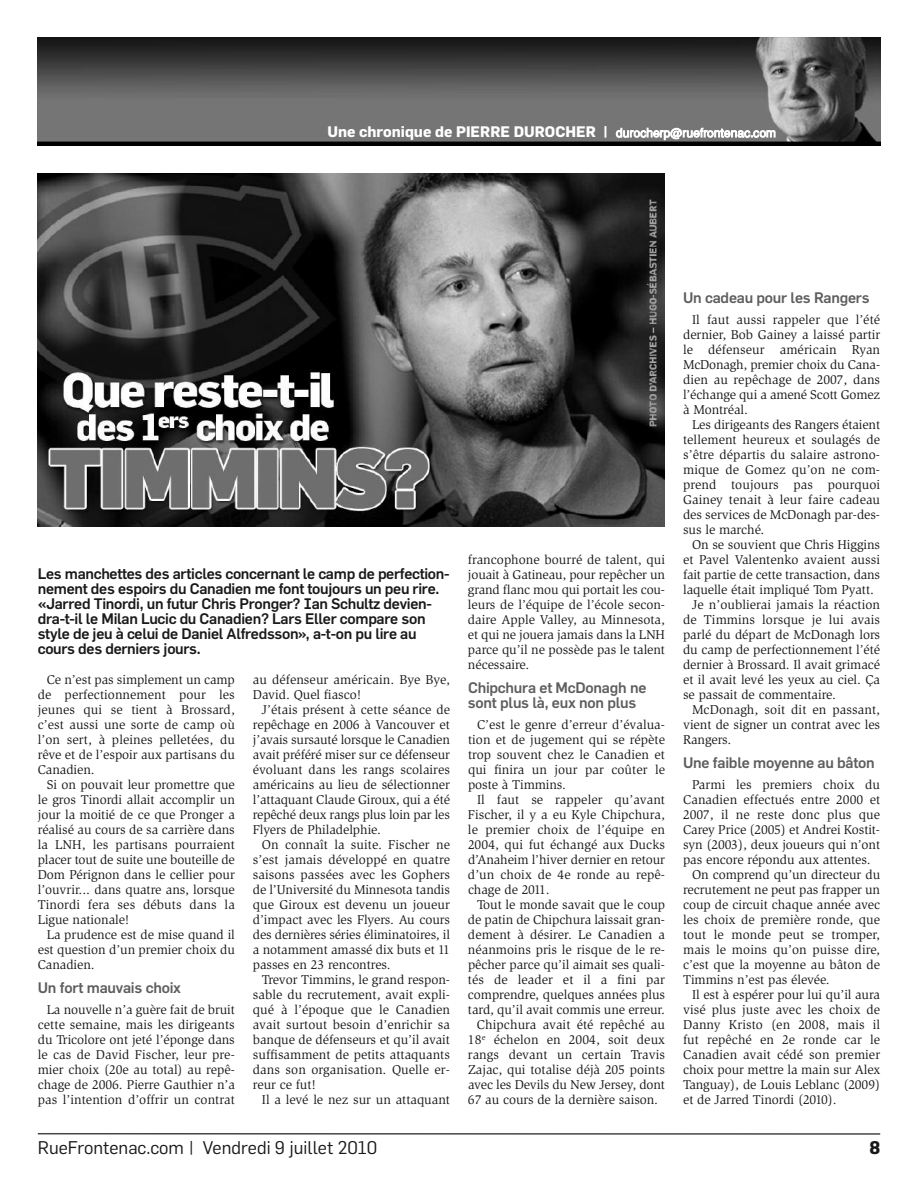
<style>
.page{position:relative;width:918px;height:1188px;background:#fff}
.page>*{position:absolute;margin:0;border:0;box-sizing:border-box;transform-origin:0 0}
.t1{font:18px "Flama";color:#191919}
.t2{font:700 18px "Flama";color:#191919}
.t3{font:500 15px/15px "Flama";letter-spacing:-.02em;color:#191919}
.t4{font:500 15px/15px "Flama";letter-spacing:-.015em;color:#5e5e5e}
.t5{font:700 15px "Flama";color:#fff}
.t6{font:13.2px/15px "Slimbach Std";letter-spacing:-.005em;color:#191919;text-align:justify}
.s1{font-family:"Helvetica";font-weight:400;font-size:12px}
</style>
<div class="page">
<img style="left:38px;top:38px;width:842px;height:108px">
<hr style="left:38px;top:1133px;width:842px;height:2px;background:#474747">
<img style="left:38px;top:174px;width:626px;height:353px">
<p class="t5" style="left:328px;top:125px;width:450px">Une chronique de PIERRE DUROCHER | <span class="s1">durocherp@ruefrontenac.com</span></p>
<p class="t3" style="left:38px;top:567px;width:413px">Les manchettes des articles concernant le camp de perfection&shy;nement des espoirs du Canadien me font toujours un peu rire. «Jarred Tinordi, un futur Chris Pronger? Ian Schultz devien&shy;dra-t-il le Milan Lucic du Canadien? Lars Eller compare son style de jeu à celui de Daniel Alfredsson», a-t-on pu lire au cours des derniers jours.</p>
<p class="t6" style="left:38px;top:673px;width:199px;text-indent:9px">Ce n’est pas simplement un camp de perfectionnement pour les jeunes qui se tient à Brossard, c’est aussi une sorte de camp où l’on sert, à pleines pelletées, du rêve et de l’espoir aux partisans du Canadien.</p>
<p class="t6" style="left:38px;top:778px;width:199px;text-indent:9px">Si on pouvait leur promettre que le gros Tinordi allait accomplir un jour la moitié de ce que Pronger a réalisé au cours de sa carrière dans la LNH, les partisans pourraient placer tout de suite une bouteille de Dom Pérignon dans le cellier pour l’ouvrir... dans quatre ans, lorsque Tinordi fera ses débuts dans la Ligue nationale!</p>
<p class="t6" style="left:38px;top:928px;width:199px;text-indent:9px">La prudence est de mise quand il est question d’un premier choix du Canadien.</p>
<p class="t4" style="left:38px;top:981px;width:145px">Un fort mauvais choix</p>
<p class="t6" style="left:38px;top:1003px;width:199px;text-indent:9px">La nouvelle n’a guère fait de bruit cette semaine, mais les dirigeants du Tricolore ont jeté l’éponge dans le cas de David Fischer, leur pre&shy;mier choix (20e au total) au repê&shy;chage de 2006. Pierre Gauthier n’a pas l’intention d’offrir un contrat</p>
<p class="t6" style="left:253px;top:673px;width:199px">au défenseur américain. Bye Bye,<br>David. Quel fiasco!</p>
<p class="t6" style="left:253px;top:703px;width:199px;text-indent:9px">J’étais présent à cette séance de repêchage en 2006 à Vancouver et j’avais sursauté lorsque le Canadien avait préféré miser sur ce défenseur évoluant dans les rangs scolaires américains au lieu de sélectionner l’attaquant Claude Giroux, qui a été repêché deux rangs plus loin par les Flyers de Philadelphie.</p>
<p class="t6" style="left:253px;top:838px;width:199px;text-indent:9px">On connaît la suite. Fischer ne s’est jamais développé en quatre saisons passées avec les Gophers de l’Université du Minnesota tandis que Giroux est devenu un joueur d’impact avec les Flyers. Au cours des dernières séries éliminatoires, il a notamment amassé dix buts et 11 passes en 23 rencontres.</p>
<p class="t6" style="left:253px;top:973px;width:199px;text-indent:9px">Trevor Timmins, le grand respon&shy;sable du recrutement, avait expli&shy;qué à l’époque que le Canadien avait surtout besoin d’enrichir sa banque de défenseurs et qu’il avait suffisamment de petits attaquants dans son organisation. Quelle er&shy;reur ce fut!</p>
<p class="t6" style="left:262px;top:1093px;width:190px">Il a levé le nez sur un attaquant</p>
<p class="t6" style="left:468px;top:553px;width:199px">francophone bourré de talent, qui jouait à Gatineau, pour repêcher un grand flanc mou qui portait les cou&shy;leurs de l’équipe de l’école secon&shy;daire Apple Valley, au Minnesota, et qui ne jouera jamais dans la LNH parce qu’il ne possède pas le talent nécessaire.</p>
<p class="t4" style="left:468px;top:681px;width:180px">Chipchura et McDonagh ne sont plus là, eux non plus</p>
<p class="t6" style="left:468px;top:718px;width:199px;text-indent:9px">C’est le genre d’erreur d’évalua&shy;tion et de jugement qui se répète trop souvent chez le Canadien et qui finira un jour par coûter le poste à Timmins.</p>
<p class="t6" style="left:468px;top:793px;width:199px;text-indent:9px">Il faut se rappeler qu’avant Fischer, il y a eu Kyle Chipchura, le premier choix de l’équipe en 2004, qui fut échangé aux Ducks d’Anaheim l’hiver dernier en retour d’un choix de 4e ronde au repê&shy;chage de 2011.</p>
<p class="t6" style="left:477px;top:898px;width:190px">Tout le monde savait que le coup</p>
<p class="t6" style="left:468px;top:913px;width:199px">de patin de Chipchura laissait gran-</p>
<p class="t6" style="left:468px;top:928px;width:199px">dement à désirer. Le Canadien a</p>
<p class="t6" style="left:468px;top:943px;width:199px">néanmoins pris le risque de le re-</p>
<p class="t6" style="left:468px;top:958px;width:199px">pêcher parce qu’il aimait ses quali-</p>
<p class="t6" style="left:468px;top:973px;width:199px">tés de leader et il a fini par</p>
<p class="t6" style="left:468px;top:988px;width:199px">comprendre, quelques années plus</p>
<p class="t6" style="left:468px;top:1003px;width:199px">tard, qu’il avait commis une erreur.</p>
<p class="t6" style="left:477px;top:1018px;width:190px">Chipchura avait été repêché au</p>
<p class="t6" style="left:468px;top:1033px;width:199px">18<sup>e</sup> échelon en 2004, soit deux</p>
<p class="t6" style="left:468px;top:1048px;width:199px">rangs devant un certain Travis</p>
<p class="t6" style="left:468px;top:1063px;width:199px">Zajac, qui totalise déjà 205 points</p>
<p class="t6" style="left:468px;top:1078px;width:199px">avec les Devils du New Jersey, dont</p>
<p class="t6" style="left:468px;top:1093px;width:192px">67 au cours de la dernière saison.</p>
<p class="t4" style="left:683px;top:291px;width:188px">Un cadeau pour les Rangers</p>
<p class="t6" style="left:683px;top:313px;width:199px;text-indent:9px">Il faut aussi rappeler que l’été dernier, Bob Gainey a laissé partir le défenseur américain Ryan McDonagh, premier choix du Cana&shy;dien au repêchage de 2007, dans l’échange qui a amené Scott Gomez à Montréal.</p>
<p class="t6" style="left:683px;top:418px;width:199px;text-indent:9px">Les dirigeants des Rangers étaient tellement heureux et soulagés de s’être départis du salaire astrono&shy;mique de Gomez qu’on ne com&shy;prend toujours pas pourquoi Gainey tenait à leur faire cadeau des services de McDonagh par-des&shy;sus le marché.</p>
<p class="t6" style="left:692px;top:538px;width:190px">On se souvient que Chris Higgins</p>
<p class="t6" style="left:683px;top:553px;width:199px">et Pavel Valentenko avaient aussi</p>
<p class="t6" style="left:683px;top:568px;width:199px">fait partie de cette transaction, dans</p>
<p class="t6" style="left:683px;top:583px;width:192px">laquelle était impliqué Tom Pyatt.</p>
<p class="t6" style="left:692px;top:598px;width:190px">Je n’oublierai jamais la réaction</p>
<p class="t6" style="left:683px;top:613px;width:199px">de Timmins lorsque je lui avais</p>
<p class="t6" style="left:683px;top:628px;width:199px">parlé du départ de McDonagh lors</p>
<p class="t6" style="left:683px;top:643px;width:199px">du camp de perfectionnement l’été</p>
<p class="t6" style="left:683px;top:658px;width:199px">dernier à Brossard. Il avait grimacé</p>
<p class="t6" style="left:683px;top:673px;width:199px">et il avait levé les yeux au ciel. Ça</p>
<p class="t6" style="left:683px;top:688px;width:154px">se passait de commentaire.</p>
<p class="t6" style="left:692px;top:703px;width:190px">McDonagh, soit dit en passant,</p>
<p class="t6" style="left:683px;top:718px;width:199px">vient de signer un contrat avec les</p>
<p class="t6" style="left:683px;top:733px;width:50px">Rangers.</p>
<p class="t4" style="left:683px;top:756px;width:193px">Une faible moyenne au bâton</p>
<p class="t6" style="left:692px;top:778px;width:190px">Parmi les premiers choix du</p>
<p class="t6" style="left:683px;top:793px;width:199px">Canadien effectués entre 2000 et</p>
<p class="t6" style="left:683px;top:808px;width:199px">2007, il ne reste donc plus que</p>
<p class="t6" style="left:683px;top:823px;width:199px">Carey Price (2005) et Andrei Kostit-</p>
<p class="t6" style="left:683px;top:838px;width:199px">syn (2003), deux joueurs qui n’ont</p>
<p class="t6" style="left:683px;top:853px;width:189px">pas encore répondu aux attentes.</p>
<p class="t6" style="left:692px;top:868px;width:190px">On comprend qu’un directeur du</p>
<p class="t6" style="left:683px;top:883px;width:199px">recrutement ne peut pas frapper un</p>
<p class="t6" style="left:683px;top:898px;width:199px">coup de circuit chaque année avec</p>
<p class="t6" style="left:683px;top:913px;width:199px">les choix de première ronde, que</p>
<p class="t6" style="left:683px;top:928px;width:199px">tout le monde peut se tromper,</p>
<p class="t6" style="left:683px;top:943px;width:199px">mais le moins qu’on puisse dire,</p>
<p class="t6" style="left:683px;top:958px;width:199px">c’est que la moyenne au bâton de</p>
<p class="t6" style="left:683px;top:973px;width:148px">Timmins n’est pas élevée.</p>
<p class="t6" style="left:692px;top:988px;width:190px">Il est à espérer pour lui qu’il aura</p>
<p class="t6" style="left:683px;top:1003px;width:199px">visé plus juste avec les choix de</p>
<p class="t6" style="left:683px;top:1018px;width:199px">Danny Kristo (en 2008, mais il</p>
<p class="t6" style="left:683px;top:1033px;width:199px">fut repêché en 2e ronde car le</p>
<p class="t6" style="left:683px;top:1048px;width:199px">Canadien avait cédé son premier</p>
<p class="t6" style="left:683px;top:1063px;width:199px">choix pour mettre la main sur Alex</p>
<p class="t6" style="left:683px;top:1078px;width:199px">Tanguay), de Louis Leblanc (2009)</p>
<p class="t6" style="left:683px;top:1093px;width:155px">et de Jarred Tinordi (2010).</p>
<h1 class="t1" style="left:38px;top:1139px;width:341px">RueFrontenac.com | Vendredi 9 juillet 2010</h1>
<h1 class="t2" style="left:869px;top:1140px;width:12px">8</h1>
</div>
